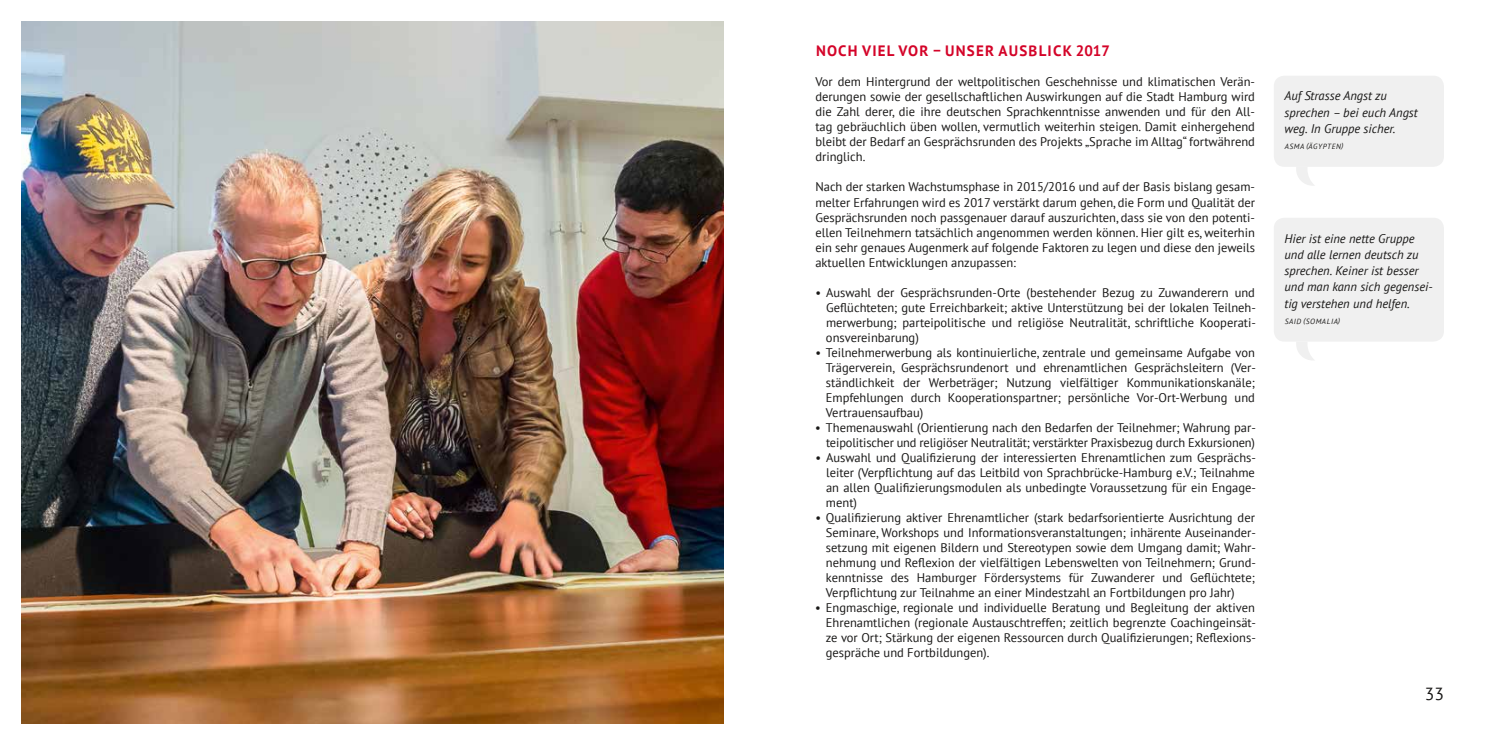
<style>
.page{position:relative;width:1489px;height:745px;background:#fff}
.page>*{position:absolute;margin:0;border:0;box-sizing:border-box;transform-origin:0 0}
.t1{font:17.5px "PT Sans";color:#181716}
.t2{font:700 15px "PT Sans";letter-spacing:.08em;color:#d40328}
.t3{font:12.5px/15px "PT Sans";color:#181716;text-align:justify}
.t4{font:italic 12.5px/16.2px "PT Sans";color:#181716}
.t5{font:italic 7.5px "PT Sans";letter-spacing:.08em;color:#181716}
</style>
<div class="page">
<img style="left:21px;top:21px;width:702px;height:702px">
<div style="left:1273px;top:76px;width:170px;height:91px;background:#f0f0f0;border-radius:11px"></div>
<svg style="left:1296px;top:167px;width:18px;height:19px"></svg>
<div style="left:1273px;top:217px;width:170px;height:124px;background:#f0f0f0;border-radius:11px"></div>
<svg style="left:1296px;top:341px;width:18px;height:19px"></svg>
<p class="t2" style="left:816px;top:43px;width:295px">NOCH VIEL VOR – UNSER AUSBLICK 2017</p>
<p class="t3" style="left:815px;top:74px;width:441px">Vor dem Hintergrund der weltpolitischen Geschehnisse und klimatischen Verän&shy;derungen sowie der gesellschaftlichen Auswirkungen auf die Stadt Hamburg wird die Zahl derer, die ihre deutschen Sprachkenntnisse anwenden und für den All&shy;tag gebräuchlich üben wollen, vermutlich weiterhin steigen. Damit einhergehend bleibt der Bedarf an Gesprächsrunden des Projekts „Sprache im Alltag“ fortwährend dringlich.</p>
<p class="t3" style="left:815px;top:179px;width:441px">Nach der starken Wachstumsphase in 2015/2016 und auf der Basis bislang gesam&shy;melter Erfahrungen wird es 2017 verstärkt darum gehen, die Form und Qualität der Gesprächsrunden noch passgenauer darauf auszurichten, dass sie von den potenti&shy;ellen Teilnehmern tatsächlich angenommen werden können. Hier gilt es, weiterhin ein sehr genaues Augenmerk auf folgende Faktoren zu legen und diese den jeweils aktuellen Entwicklungen anzupassen:</p>
<p class="t3" style="left:826px;top:284px;width:431px;text-indent:-11px">• Auswahl der Gesprächsrunden-Orte (bestehender Bezug zu Zuwanderern und Geflüchteten; gute Erreichbarkeit; aktive Unterstützung bei der lokalen Teilneh&shy;merwerbung; parteipolitische und religiöse Neutralität, schriftliche Kooperati&shy;onsvereinbarung)</p>
<p class="t3" style="left:825px;top:344px;width:431px;text-indent:-11px">• Teilnehmerwerbung als kontinuierliche, zentrale und gemeinsame Aufgabe von Trägerverein, Gesprächsrundenort und ehrenamtlichen Gesprächsleitern (Ver&shy;ständlichkeit der Werbeträger; Nutzung vielfältiger Kommunikationskanäle; Empfehlungen durch Kooperationspartner; persönliche Vor-Ort-Werbung und Vertrauensaufbau)</p>
<p class="t3" style="left:815px;top:419px;width:442px;text-align:right">• Themenauswahl (Orientierung nach den Bedarfen der Teilnehmer; Wahrung par&shy;teipolitischer und religiöser Neutralität; verstärkter Praxisbezug durch Exkursionen)</p>
<p class="t3" style="left:826px;top:449px;width:431px;text-indent:-11px">• Auswahl und Qualifizierung der interessierten Ehrenamtlichen zum Gesprächs&shy;leiter (Verpflichtung auf das Leitbild von Sprachbrücke-Hamburg e.V.; Teilnahme an allen Qualifizierungsmodulen als unbedingte Voraussetzung für ein Engage&shy;ment)</p>
<p class="t3" style="left:825px;top:509px;width:431px;text-indent:-11px">• Qualifizierung aktiver Ehrenamtlicher (stark bedarfsorientierte Ausrichtung der Seminare, Workshops und Informationsveranstaltungen; inhärente Auseinander&shy;setzung mit eigenen Bildern und Stereotypen sowie dem Umgang damit; Wahr&shy;nehmung und Reflexion der vielfältigen Lebenswelten von Teilnehmern; Grund&shy;kenntnisse des Hamburger Fördersystems für Zuwanderer und Geflüchtete; Verpflichtung zur Teilnahme an einer Mindestzahl an Fortbildungen pro Jahr)</p>
<p class="t3" style="left:825px;top:599px;width:431px;text-indent:-11px">• Engmaschige, regionale und individuelle Beratung und Begleitung der aktiven Ehrenamtlichen (regionale Austauschtreffen; zeitlich begrenzte Coachingeinsät&shy;ze vor Ort; Stärkung der eigenen Ressourcen durch Qualifizierungen; Reflexions&shy;gespräche und Fortbildungen).</p>
<p class="t4" style="left:1284px;top:88px;width:135px">Auf Strasse Angst zu sprechen – bei euch Angst weg. In Gruppe sicher.</p>
<p class="t5" style="left:1284px;top:143px;width:60px">ASMA (ÄGYPTEN)</p>
<p class="t4" style="left:1284px;top:230px;width:150px">Hier ist eine nette Gruppe und alle lernen deutsch zu sprechen. Keiner ist besser und man kann sich gegensei&shy;tig verstehen und helfen.</p>
<p class="t5" style="left:1284px;top:317px;width:57px">SAID (SOMALIA)</p>
<h1 class="t1" style="left:1424px;top:683px;width:21px">33</h1>
</div>
